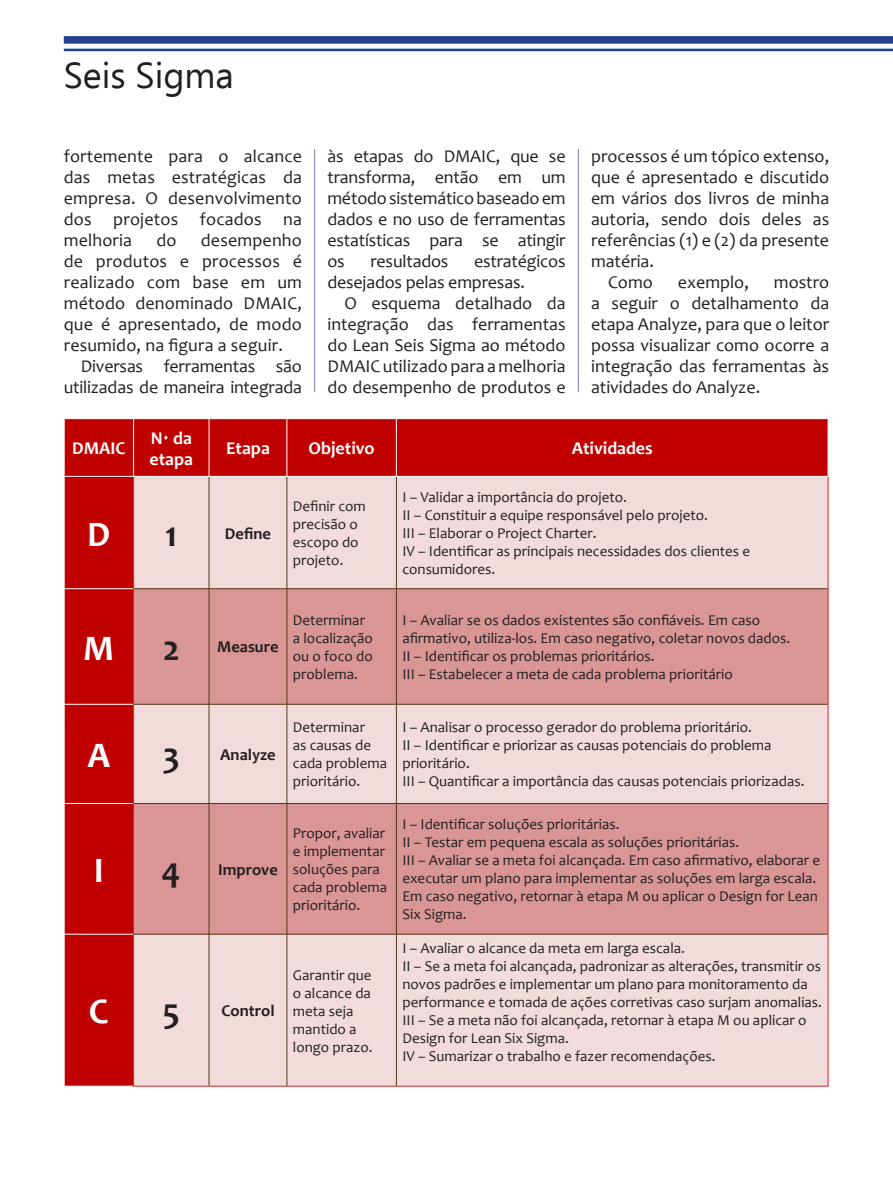
<style>
.page{position:relative;width:893px;height:1191px;background:#fff}
.page>*{position:absolute;margin:0;border:0;box-sizing:border-box;transform-origin:0 0}
.t1{font:36px "Ebrima";color:#231f20}
.t2{font:700 36px "Candara";color:#fff}
.t3{font:700 36px "Candara";color:#231f20}
.t4{font:18px/21px "Candara";color:#231f20;text-align:justify}
.t5{font:700 18px/21.6px "Candara";color:#fff}
.t6{font:700 16.5px "Candara";color:#231f20}
.t7{font:15px/18px "Candara";color:#231f20}
</style>
<div class="page">
<div style="left:64px;top:36px;width:829px;height:8px;background:#253f8e"></div>
<hr style="left:64px;top:49px;width:829px;height:2px;background:#253f8e">
<div style="left:65px;top:419px;width:763px;height:666px;background:#c00000"></div>
<div style="left:134px;top:477px;width:75px;height:608px;background:#f2dcdb"></div>
<div style="left:210px;top:477px;width:618px;height:608px;background:#f2dcdb"></div>
<svg style="left:134px;top:589px;width:694px;height:345px;background:#dfa9a7"></svg>
<hr style="left:396px;top:588px;width:432px;height:1px;background:#533614">
<hr style="left:396px;top:704px;width:432px;height:1px;background:#533614">
<hr style="left:396px;top:803px;width:432px;height:1px;background:#533614">
<hr style="left:396px;top:934px;width:432px;height:1px;background:#533614">
<hr style="left:396px;top:803px;width:1px;height:131px;background:#533614">
<hr style="left:209px;top:803px;width:78px;height:1px;background:#533614">
<hr style="left:287px;top:803px;width:1px;height:131px;background:#533614">
<hr style="left:209px;top:934px;width:78px;height:1px;background:#533614">
<hr style="left:209px;top:803px;width:1px;height:131px;background:#533614">
<hr style="left:396px;top:589px;width:1px;height:115px;background:#533614">
<hr style="left:209px;top:588px;width:78px;height:1px;background:#533614">
<hr style="left:287px;top:589px;width:1px;height:115px;background:#533614">
<hr style="left:209px;top:704px;width:78px;height:1px;background:#533614">
<hr style="left:209px;top:589px;width:1px;height:115px;background:#533614">
<hr style="left:287px;top:704px;width:109px;height:1px;background:#533614">
<hr style="left:287px;top:704px;width:1px;height:99px;background:#533614">
<hr style="left:396px;top:704px;width:1px;height:99px;background:#533614">
<hr style="left:287px;top:803px;width:109px;height:1px;background:#533614">
<hr style="left:134px;top:704px;width:75px;height:1px;background:#533614">
<hr style="left:209px;top:704px;width:1px;height:99px;background:#533614">
<hr style="left:134px;top:803px;width:75px;height:1px;background:#533614">
<hr style="left:209px;top:477px;width:1px;height:111px;background:#533614">
<hr style="left:134px;top:588px;width:75px;height:1px;background:#533614">
<hr style="left:287px;top:477px;width:1px;height:111px;background:#533614">
<hr style="left:396px;top:477px;width:1px;height:111px;background:#533614">
<hr style="left:287px;top:588px;width:109px;height:1px;background:#533614">
<hr style="left:287px;top:934px;width:109px;height:1px;background:#533614">
<hr style="left:287px;top:934px;width:1px;height:151px;background:#533614">
<hr style="left:396px;top:934px;width:1px;height:151px;background:#533614">
<hr style="left:134px;top:934px;width:75px;height:1px;background:#533614">
<hr style="left:209px;top:934px;width:1px;height:151px;background:#533614">
<hr style="left:65px;top:588px;width:68px;height:1px;background:#fff">
<hr style="left:65px;top:704px;width:68px;height:1px;background:#fff">
<hr style="left:65px;top:803px;width:68px;height:1px;background:#fff">
<hr style="left:65px;top:934px;width:68px;height:1px;background:#fff">
<hr style="left:133px;top:419px;width:1px;height:57px;background:#fff">
<hr style="left:209px;top:419px;width:1px;height:57px;background:#fff">
<hr style="left:286px;top:419px;width:1px;height:57px;background:#fff">
<hr style="left:396px;top:419px;width:1px;height:57px;background:#fff">
<hr style="left:64px;top:476px;width:70px;height:1px;background:#fff">
<hr style="left:134px;top:476px;width:75px;height:1px;background:#fff">
<hr style="left:209px;top:476px;width:78px;height:1px;background:#fff">
<hr style="left:287px;top:476px;width:109px;height:1px;background:#fff">
<hr style="left:396px;top:476px;width:432px;height:1px;background:#fff">
<hr style="left:133px;top:477px;width:1px;height:111px;background:#d1232a">
<hr style="left:828px;top:477px;width:1px;height:111px;background:#d1232a">
<hr style="left:133px;top:588px;width:1px;height:116px;background:#d1232a">
<hr style="left:828px;top:588px;width:1px;height:116px;background:#d1232a">
<hr style="left:133px;top:704px;width:1px;height:99px;background:#d1232a">
<hr style="left:828px;top:704px;width:1px;height:99px;background:#d1232a">
<hr style="left:133px;top:803px;width:1px;height:131px;background:#d1232a">
<hr style="left:828px;top:803px;width:1px;height:131px;background:#d1232a">
<hr style="left:133px;top:934px;width:1px;height:151px;background:#d1232a">
<hr style="left:828px;top:934px;width:1px;height:151px;background:#d1232a">
<hr style="left:133px;top:1085px;width:76px;height:1px;background:#d1232a">
<hr style="left:209px;top:1085px;width:78px;height:1px;background:#d1232a">
<hr style="left:287px;top:1085px;width:109px;height:1px;background:#d1232a">
<hr style="left:396px;top:1085px;width:432px;height:1px;background:#d1232a">
<hr style="left:578px;top:149px;width:1px;height:243px;background:#7477b0">
<hr style="left:314px;top:149px;width:1px;height:243px;background:#7477b0">
<svg style="left:164px;top:434px;width:4px;height:5px"></svg>
<p class="t1" style="left:64px;top:50px;width:172px">Seis Sigma</p>
<p class="t4" style="left:64px;top:145px;width:240px">fortemente para o alcance das metas estratégicas da empresa. O desenvolvimento dos projetos focados na melhoria</p>
<p class="t4" style="left:64px;top:229px;width:240px;text-indent:137px">desempenho de produtos e processos é realizado com base em um método denominado DMAIC, que é apresentado, de modo resumido, na figura a seguir.</p>
<p class="t4" style="left:64px;top:355px;width:240px;text-align:right">Diversas ferramentas são utilizadas de maneira integrada</p>
<p class="t4" style="left:156px;top:229px;width:22px">do</p>
<p class="t4" style="left:327px;top:145px;width:240px">às etapas do DMAIC, que se transforma, então em um método sistemático baseado em dados e no uso de ferramentas estatísticas para se atingir os</p>
<p class="t4" style="left:370px;top:250px;width:80px">resultados</p>
<p class="t4" style="left:327px;top:250px;width:240px;text-indent:147px">estratégicos desejados pelas empresas.</p>
<p class="t4" style="left:327px;top:292px;width:240px;text-indent:17px">O esquema detalhado da integração das ferramentas do Lean Seis Sigma ao método DMAIC utilizado para a melhoria do desempenho de produtos e</p>
<p class="t4" style="left:591px;top:145px;width:240px">processos é um tópico extenso, que é apresentado e discutido em vários dos livros de minha autoria, sendo dois deles as referências (1) e (2) da presente matéria.</p>
<p class="t4" style="left:608px;top:271px;width:46px">Como</p>
<p class="t4" style="left:678px;top:271px;width:73px">exemplo,</p>
<p class="t4" style="left:591px;top:271px;width:240px;text-indent:183px">mostro a seguir o detalhamento da etapa Analyze, para que o leitor possa visualizar como ocorre a integração das ferramentas às atividades do Analyze.</p>
<p class="t5" style="left:72px;top:437px;width:55px">DMAIC</p>
<p class="t5" style="left:150px;top:427px;width:45px">N da etapa</p>
<p class="t5" style="left:226px;top:437px;width:45px">Etapa</p>
<p class="t5" style="left:309px;top:437px;width:68px">Objetivo</p>
<p class="t5" style="left:572px;top:437px;width:83px">Atividades</p>
<p class="t2" style="left:87px;top:511px;width:25px">D</p>
<p class="t3" style="left:165px;top:511px;width:14px">1</p>
<p class="t6" style="left:225px;top:523px;width:48px">Define</p>
<p class="t7" style="left:293px;top:497px;width:74px">Definir com precisão o escopo do projeto.</p>
<p class="t7" style="left:402px;top:488px;width:226px">I – Validar a importância do projeto.</p>
<p class="t7" style="left:402px;top:506px;width:307px">II – Constituir a equipe responsável pelo projeto.</p>
<p class="t7" style="left:402px;top:524px;width:196px">III – Elaborar o Project Charter.</p>
<p class="t7" style="left:402px;top:542px;width:349px">IV – Identificar as principais necessidades dos clientes e consumidores.</p>
<p class="t2" style="left:83px;top:625px;width:33px">M</p>
<p class="t3" style="left:163px;top:625px;width:19px">2</p>
<p class="t6" style="left:217px;top:637px;width:63px">Measure</p>
<p class="t7" style="left:293px;top:611px;width:82px">Determinar a localização ou o foco do problema.</p>
<p class="t7" style="left:402px;top:611px;width:389px">I – Avaliar se os dados existentes são confiáveis. Em caso afirmativo, utiliza-los. Em caso negativo, coletar novos dados.</p>
<p class="t7" style="left:402px;top:647px;width:254px">II – Identificar os problemas prioritários.</p>
<p class="t7" style="left:402px;top:665px;width:332px">III – Estabelecer a meta de cada problema prioritário</p>
<p class="t2" style="left:88px;top:732px;width:24px">A</p>
<p class="t3" style="left:163px;top:732px;width:18px">3</p>
<p class="t6" style="left:220px;top:744px;width:57px">Analyze</p>
<p class="t2" style="left:94px;top:847px;width:12px">I</p>
<p class="t3" style="left:162px;top:847px;width:21px">4</p>
<p class="t6" style="left:218px;top:859px;width:61px">Improve</p>
<p class="t2" style="left:89px;top:989px;width:21px">C</p>
<p class="t3" style="left:163px;top:989px;width:19px">5</p>
<p class="t6" style="left:221px;top:1000px;width:55px">Control</p>
<p class="t7" style="left:293px;top:718px;width:96px">Determinar<br>as causas de cada problema prioritário.</p>
<p class="t7" style="left:402px;top:718px;width:351px">I – Analisar o processo gerador do problema prioritário.</p>
<p class="t7" style="left:402px;top:736px;width:371px">II – Identificar e priorizar as causas potenciais do problema prioritário.</p>
<p class="t7" style="left:402px;top:772px;width:404px">III – Quantificar a importância das causas potenciais priorizadas.</p>
<p class="t7" style="left:293px;top:824px;width:96px">Propor, avaliar e implementar soluções para cada problema prioritário.</p>
<p class="t7" style="left:293px;top:965px;width:81px">Garantir que o alcance da meta seja mantido a longo prazo.</p>
<p class="t7" style="left:402px;top:815px;width:219px">I – Identificar soluções prioritárias.</p>
<p class="t7" style="left:402px;top:833px;width:338px">II – Testar em pequena escala as soluções prioritárias.</p>
<p class="t7" style="left:402px;top:851px;width:419px">III – Avaliar se a meta foi alcançada. Em caso afirmativo, elaborar e executar um plano para implementar as soluções em larga escala.<br>Em caso negativo, retornar à etapa M ou aplicar o Design for Lean Six Sigma.</p>
<p class="t7" style="left:402px;top:938px;width:284px">I – Avaliar o alcance da meta em larga escala.</p>
<p class="t7" style="left:402px;top:956px;width:421px">II – Se a meta foi alcançada, padronizar as alterações, transmitir os novos padrões e implementar um plano para monitoramento da performance e tomada de ações corretivas caso surjam anomalias.</p>
<p class="t7" style="left:402px;top:1010px;width:406px">III – Se a meta não foi alcançada, retornar à etapa M ou aplicar o<br>Design for Lean Six Sigma.</p>
<p class="t7" style="left:402px;top:1046px;width:315px">IV – Sumarizar o trabalho e fazer recomendações.</p>
</div>
